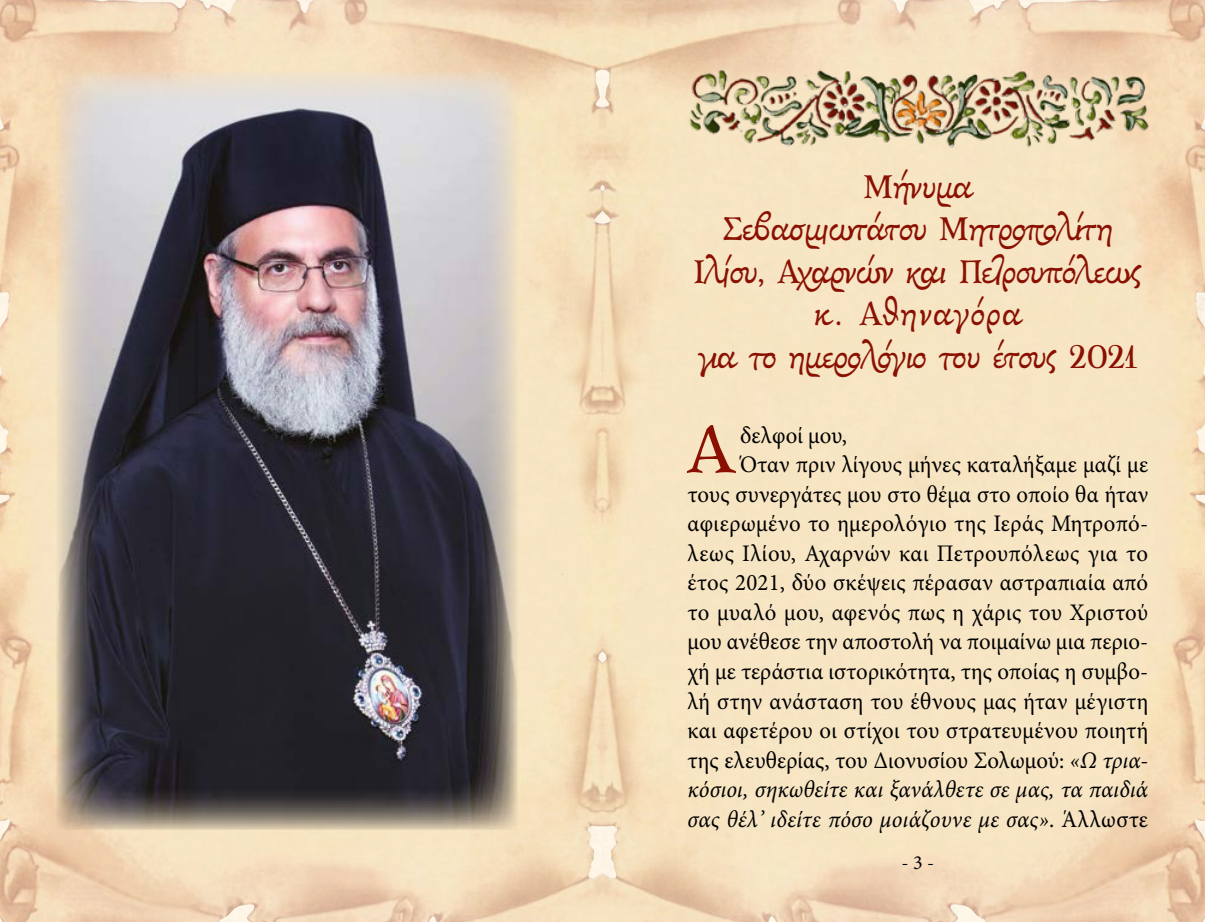
<style>
.page{position:relative;width:1205px;height:922px;background:#fff}
.page>*{position:absolute;margin:0;border:0;box-sizing:border-box;transform-origin:0 0}
.t1{font:66px "KS Vasileios";color:#8a1002;scale:.96 1}
.t2{font:33px/42.5px "KS Vasileios";letter-spacing:.01em;color:#8a1002;text-align:center;scale:.91 1}
.t3{font:23.75px "Minion Pro 2";letter-spacing:.01em;color:#000;scale:.96 1}
.t4{font:italic 23.75px "Minion Pro 2";letter-spacing:.005em;color:#000;scale:.96 1}
.t5{font:20px "Minion Pro 2";color:#000}
.s1{font-style:italic}
.s2{font-style:normal}
</style>
<div class="page">
<img style="left:0;top:0;width:1205px;height:921px">
<img style="left:723px;top:0;width:415px;height:13px">
<img style="left:0;top:0;width:316px;height:93px">
<img style="left:687px;top:67px;width:461px;height:85px">
<img style="left:57px;top:71px;width:460px;height:758px">
<h2 class="t2" style="left:694px;top:166px;width:494px">Μήνυμα<br>Σεβασμιωτάτου Μητροπολίτη<br>Ιλίου, Αχαρνών και Πετρουπόλεως κ. Αθηναγόρα<br>για το ημερολόγιο του έτους 2021</h2>
<h1 class="t1" style="left:687px;top:409px;width:51px">Α</h1>
<p class="t3" style="left:740px;top:419px;width:113px">δελφοί μου,</p>
<p class="t3" style="left:740px;top:448px;width:427px">Όταν πριν λίγους μήνες καταλήξαμε μαζί με</p>
<p class="t3" style="left:687px;top:478px;width:481px">τους συνεργάτες μου στο θέμα στο οποίο θα ήταν</p>
<p class="t3" style="left:687px;top:507px;width:481px">αφιερωμένο το ημερολόγιο της Ιεράς Μητροπό-</p>
<p class="t3" style="left:687px;top:537px;width:481px">λεως Ιλίου, Αχαρνών και Πετρουπόλεως για το</p>
<p class="t3" style="left:687px;top:566px;width:481px">έτος 2021, δύο σκέψεις πέρασαν αστραπιαία από</p>
<p class="t3" style="left:687px;top:596px;width:481px">το μυαλό μου, αφενός πως η χάρις του Χριστού</p>
<p class="t3" style="left:687px;top:625px;width:479px">μου ανέθεσε την αποστολή να ποιμαίνω μια περιο-</p>
<p class="t3" style="left:687px;top:655px;width:481px">χή με τεράστια ιστορικότητα, της οποίας η συμβο-</p>
<p class="t3" style="left:687px;top:684px;width:481px">λή στην ανάσταση του έθνους μας ήταν μέγιστη</p>
<p class="t3" style="left:687px;top:714px;width:481px">και αφετέρου οι στίχοι του στρατευμένου ποιητή</p>
<p class="t3" style="left:687px;top:743px;width:481px">της ελευθερίας, του Διονυσίου Σολωμού: <span class="s1">«Ω τρια-</span></p>
<p class="t4" style="left:687px;top:773px;width:481px">κόσιοι, σηκωθείτε και ξανάλθετε σε μας, τα παιδιά</p>
<p class="t4" style="left:687px;top:802px;width:481px">σας θέλ’ ιδείτε πόσο μοιάζουνε με σας»<span class="s2">. Άλλωστε</span></p>
<p class="t5" style="left:901px;top:849px;width:34px">- 3 -</p>
</div>
